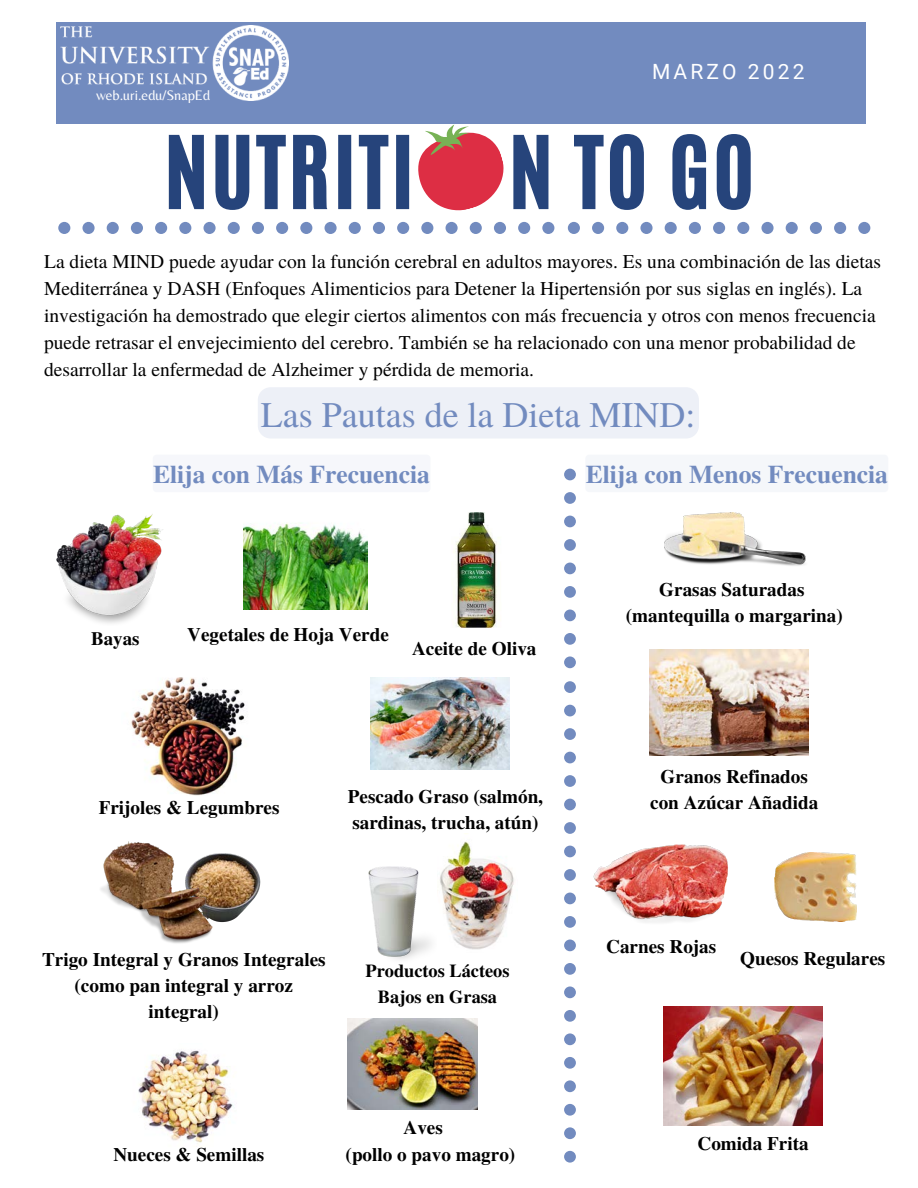
<style>
.page{position:relative;width:918px;height:1188px;background:#fff}
.page>*{position:absolute;margin:0;border:0;box-sizing:border-box;transform-origin:0 0}
.t1{font:84px "CA Generated";letter-spacing:.04em;color:#26447b}
.t2{font:36px "Te X Gyre Termes";color:#728bbf}
.t3{font:700 25.5px "Te X Gyre Termes";color:#728bbf}
.t4{font:21px "Roboto";letter-spacing:.15em;color:#fff}
.t5{font:19.5px/27px "Te X Gyre Termes";color:#000}
.t6{font:700 19.2px/25.8px "Te X Gyre Termes";color:#000;text-align:center}
.t7{font:700 18.9px "Te X Gyre Termes";color:#000}
.t8{font:700 18.3px "Te X Gyre Termes";color:#000}
.t9{font:14.25px "Belleza";color:#fff}
</style>
<div class="page">
<div style="left:56px;top:22px;width:810px;height:101px;background:#728bbf"></div>
<img style="left:60px;top:25px;width:228px;height:75px">
<svg style="left:58px;top:123px;width:496px;height:111px"></svg>
<svg style="left:568px;top:222px;width:303px;height:12px"></svg>
<img style="left:131px;top:677px;width:114px;height:118px">
<img style="left:212px;top:853px;width:48px;height:74px">
<img style="left:138px;top:1050px;width:96px;height:93px">
<img style="left:101px;top:842px;width:111px;height:102px">
<img style="left:455px;top:512px;width:44px;height:116px">
<img style="left:370px;top:677px;width:140px;height:92px">
<img style="left:368px;top:866px;width:63px;height:94px">
<img style="left:440px;top:841px;width:74px;height:109px">
<img style="left:243px;top:523px;width:124px;height:86px">
<img style="left:56px;top:514px;width:107px;height:110px">
<svg style="left:564px;top:681px;width:12px;height:482px"></svg>
<svg style="left:564px;top:468px;width:12px;height:200px"></svg>
<img style="left:593px;top:844px;width:135px;height:78px">
<img style="left:665px;top:512px;width:141px;height:54px">
<img style="left:774px;top:852px;width:82px;height:70px">
<img style="left:650px;top:650px;width:158px;height:105px">
<img style="left:664px;top:1007px;width:158px;height:119px">
<img style="left:347px;top:1018px;width:131px;height:91px">
<div style="left:153px;top:455px;width:278px;height:37px;background:#f6f7fb;border-radius:4px"></div>
<div style="left:585px;top:455px;width:303px;height:37px;background:#f5f7fa;border-radius:4px"></div>
<div style="left:258px;top:387px;width:441px;height:51px;background:#edf0f7"></div>
<p class="t4" style="left:652px;top:60px;width:154px">MARZO 2022</p>
<p class="t9" style="left:96px;top:87px;width:116px">web.uri.edu/SnapEd</p>
<p class="t1" style="left:164px;top:112px;width:591px">NUTRITI N TO GO</p>
<p class="t5" style="left:44px;top:247px;width:839px">La dieta MIND puede ayudar con la función cerebral en adultos mayores. Es una combinación de las dietas Mediterránea y DASH (Enfoques Alimenticios para Detener la Hipertensión por sus siglas en inglés). La investigación ha demostrado que elegir ciertos alimentos con más frecuencia y otros con menos frecuencia puede retrasar el envejecimiento del cerebro. También se ha relacionado con una menor probabilidad de desarrollar la enfermedad de Alzheimer y pérdida de memoria.</p>
<p class="t2" style="left:261px;top:389px;width:436px">Las Pautas de la Dieta MIND:</p>
<p class="t3" style="left:153px;top:454px;width:278px">Elija con Más Frecuencia</p>
<p class="t7" style="left:91px;top:624px;width:50px">Bayas</p>
<p class="t6" style="left:187px;top:620px;width:203px">Vegetales de Hoja Verde</p>
<p class="t6" style="left:412px;top:635px;width:126px">Aceite de Oliva</p>
<p class="t3" style="left:586px;top:454px;width:304px">Elija con Menos Frecuencia</p>
<p class="t6" style="left:659px;top:575px;width:147px">Grasas Saturadas</p>
<p class="t6" style="left:626px;top:602px;width:219px">(mantequilla o margarina)</p>
<p class="t6" style="left:99px;top:794px;width:182px">Frijoles &amp; Legumbres</p>
<p class="t6" style="left:348px;top:782px;width:197px;line-height:26.7px;text-align:left">Pescado Graso (salmón, sardinas, trucha, atún)</p>
<p class="t6" style="left:42px;top:946px;width:285px">Trigo Integral y Granos Integrales</p>
<p class="t6" style="left:75px;top:972px;width:220px">(como pan integral y arroz integral)</p>
<p class="t8" style="left:366px;top:957px;width:146px">Productos Lácteos</p>
<p class="t8" style="left:378px;top:982px;width:121px">Bajos en Grasa</p>
<p class="t6" style="left:113px;top:1141px;width:153px">Nueces &amp; Semillas</p>
<p class="t6" style="left:404px;top:1114px;width:41px">Aves</p>
<p class="t6" style="left:346px;top:1140px;width:171px">(pollo o pavo magro)</p>
<p class="t6" style="left:661px;top:762px;width:149px">Granos Refinados</p>
<p class="t6" style="left:650px;top:789px;width:170px">con Azúcar Añadida</p>
<p class="t6" style="left:606px;top:933px;width:112px">Carnes Rojas</p>
<p class="t6" style="left:740px;top:944px;width:147px">Quesos Regulares</p>
<p class="t6" style="left:698px;top:1129px;width:113px">Comida Frita</p>
</div>
